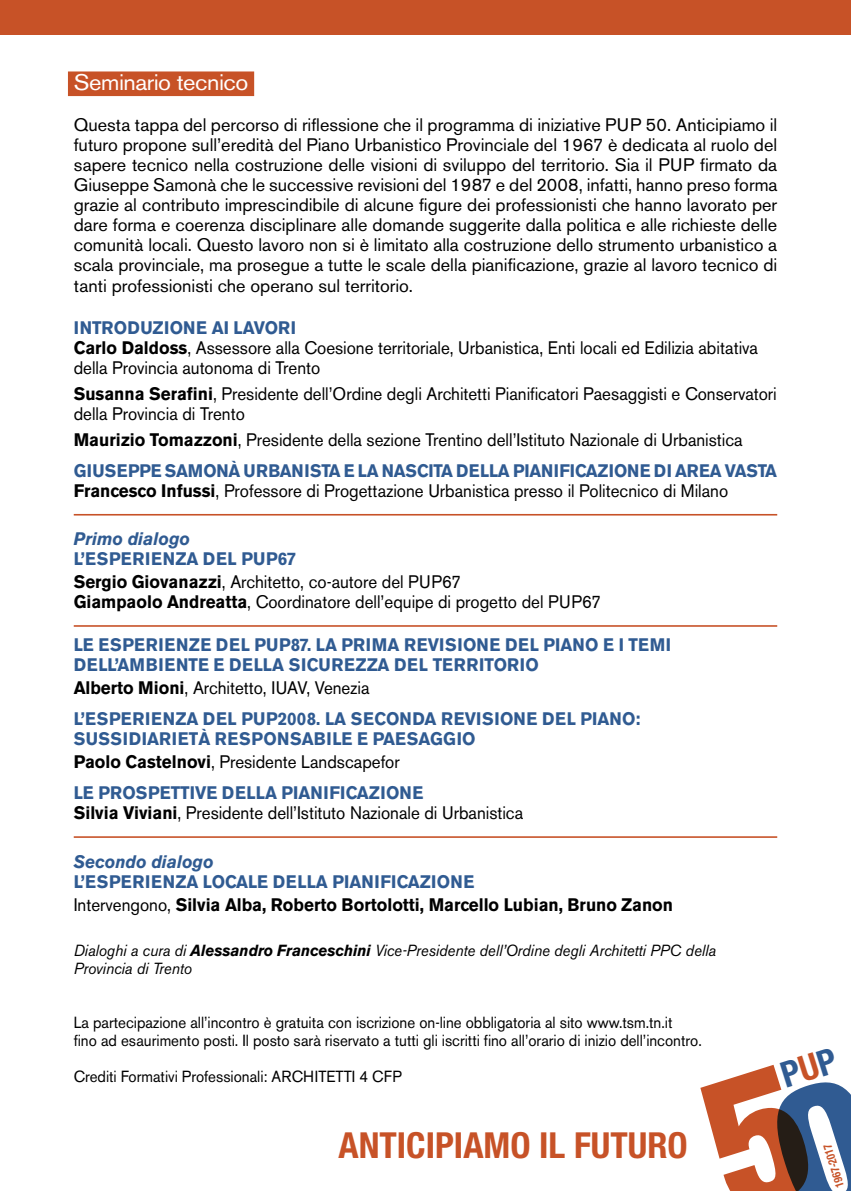
<style>
.page{position:relative;width:851px;height:1191px;background:#fff}
.page>*{position:absolute;margin:0;border:0;box-sizing:border-box;transform-origin:0 0}
.t1{font:700 condensed 36px "Helvetica Neue LT Std";color:#c75227}
.t2{font:22.4px "Akzidenz Grotesk BE";letter-spacing:-.02em;color:#fff;scale:1.07 1}
.t3{font:18px/20px "Akzidenz Grotesk BE";color:#000;text-align:justify}
.t4{font:18px/20px "Akzidenz Grotesk BE";color:#000;scale:.94 1}
.t5{font:700 18px/31.4px "Akzidenz Grotesk BE";letter-spacing:.02em;color:#305b92;scale:.94 1}
.t6{font:700 18px/22.8px "Akzidenz Grotesk BE";color:#000;scale:.94 1}
.t7{font:700 18px/20px "Akzidenz Grotesk BE";letter-spacing:.04em;color:#305b92;scale:.94 1}
.t8{font:italic 700 18px "Akzidenz Grotesk BE";color:#305b92;scale:.94 1}
.t9{font:16px/18px "Akzidenz Grotesk BE";color:#000;scale:.94 1}
.t10{font:italic 16px/18px "Akzidenz Grotesk BE";letter-spacing:-.005em;color:#000;scale:.94 1}
.t11{font:700 condensed 11.6px "Helvetica Neue LT Std";color:#c75227;scale:.91 1}
.s1{font-weight:700;color:#305b92}
.s2{font-weight:700}
.s3{color:#000}
.s4{font-weight:400;color:#000}
.s5{color:#305b92}
.s6{font-weight:400}
</style>
<div class="page">
<div style="left:68px;top:71px;width:186px;height:25px;background:#c75227"></div>
<hr style="left:74px;top:514px;width:703px;height:1px;background:#c75227">
<hr style="left:74px;top:625px;width:703px;height:2px;background:#c75227">
<hr style="left:74px;top:836px;width:703px;height:2px;background:#c75227">
<div style="left:0;top:0;width:850px;height:34px;background:#c75227"></div>
<svg style="left:700px;top:1064px;width:150px;height:127px"></svg>
<p class="t2" style="left:74px;top:69px;width:165px">Seminario tecnico</p>
<p class="t3" style="left:74px;top:115px;width:705px">Questa tappa del percorso di riflessione che il programma di iniziative PUP 50. Anticipiamo il futuro propone sull’eredità del Piano Urbanistico Provinciale del 1967 è dedicata al ruolo del sapere tecnico nella costruzione delle visioni di sviluppo del territorio. Sia il PUP firmato da Giuseppe Samonà che le successive revisioni del 1987 e del 2008, infatti, hanno preso forma grazie al contributo imprescindibile di alcune figure dei professionisti che hanno lavorato per dare forma e coerenza disciplinare alle domande suggerite dalla politica e alle richieste delle comunità locali. Questo lavoro non si è limitato alla costruzione dello strumento urbanistico a scala provinciale, ma prosegue a tutte le scale della pianificazione, grazie al lavoro tecnico di tanti professionisti che operano sul territorio.</p>
<p class="t4" style="left:74px;top:318px;width:729px"><span class="s1">INTRODUZIONE AI LAVORI<br></span><span class="s2">Carlo Daldoss</span>, Assessore alla Coesione territoriale, Urbanistica, Enti locali ed Edilizia abitativa della Provincia autonoma di Trento</p>
<p class="t4" style="left:74px;top:383px;width:749px"><span class="s2">Susanna Serafini</span>, Presidente dell’Ordine degli Architetti Pianificatori Paesaggisti e Conservatori della Provincia di Trento</p>
<p class="t4" style="left:74px;top:423px;width:749px;line-height:31.4px"><span class="s2">Maurizio Tomazzoni</span>, Presidente della sezione Trentino dell’Istituto Nazionale di Urbanistica<br><span class="s1">GIUSEPPE SAMONÀ URBANISTA E LA NASCITA DELLA PIANIFICAZIONE DI AREA VASTA</span></p>
<p class="t4" style="left:74px;top:481px;width:697px"><span class="s2">Francesco Infussi</span>, Professore di Progettazione Urbanistica presso il Politecnico di Milano</p>
<p class="t8" style="left:74px;top:528px;width:125px">Primo dialogo</p>
<p class="t4" style="left:74px;top:547px;width:413px;line-height:22.8px"><span class="s1">L’ESPERIENZA DEL PUP67<br></span><span class="s2">Sergio Giovanazzi</span>, Architetto, co-autore del PUP67</p>
<p class="t4" style="left:74px;top:592px;width:562px"><span class="s2">Giampaolo Andreatta</span>, Coordinatore dell’equipe di progetto del PUP67</p>
<p class="t7" style="left:74px;top:635px;width:637px">LE ESPERIENZE DEL PUP87. LA PRIMA REVISIONE DEL PIANO E I TEMI<br>DELL’AMBIENTE E DELLA SICUREZZA DEL TERRITORIO</p>
<p class="t5" style="left:74px;top:672px;width:604px"><span class="s3">Alberto Mioni</span><span class="s4">, Architetto, IUAV, Venezia<br></span>L’ESPERIENZA DEL PUP2008. LA SECONDA REVISIONE DEL PIANO:</p>
<p class="t5" style="left:74px;top:727px;width:429px;line-height:22.8px">SUSSIDIARIETÀ RESPONSABILE E PAESAGGIO<br><span class="s3">Paolo Castelnovi</span><span class="s4">, Presidente Landscapefor</span></p>
<p class="t4" style="left:74px;top:783px;width:479px"><span class="s1">LE PROSPETTIVE DELLA PIANIFICAZIONE<br></span><span class="s2">Silvia Viviani</span>, Presidente dell’Istituto Nazionale di Urbanistica</p>
<p class="t8" style="left:74px;top:850px;width:150px">Secondo dialogo</p>
<p class="t6" style="left:74px;top:870px;width:639px"><span class="s5">L’ESPERIENZA LOCALE DELLA PIANIFICAZIONE<br></span><span class="s6">Intervengono,</span> Silvia Alba, Roberto Bortolotti, Marcello Lubian, Bruno Zanon</p>
<p class="t10" style="left:74px;top:941px;width:684px">Dialoghi a cura di <span class="s2">Alessandro Franceschini</span> Vice-Presidente dell’Ordine degli Architetti PPC della<br>Provincia di Trento</p>
<p class="t9" style="left:74px;top:1013px;width:669px">La partecipazione all’incontro è gratuita con iscrizione on-line obbligatoria al sito www.tsm.tn.it<br>fino ad esaurimento posti. Il posto sarà riservato a tutti gli iscritti fino all’orario di inizio dell’incontro.</p>
<p class="t9" style="left:74px;top:1067px;width:350px">Crediti Formativi Professionali: ARCHITETTI 4 CFP</p>
<h1 class="t1" style="left:338px;top:1123px;width:350px">ANTICIPIAMO IL FUTURO</h1>
<p class="t11" style="left:833px;top:1189px;width:50px;rotate:-107deg">1967-2017</p>
</div>
